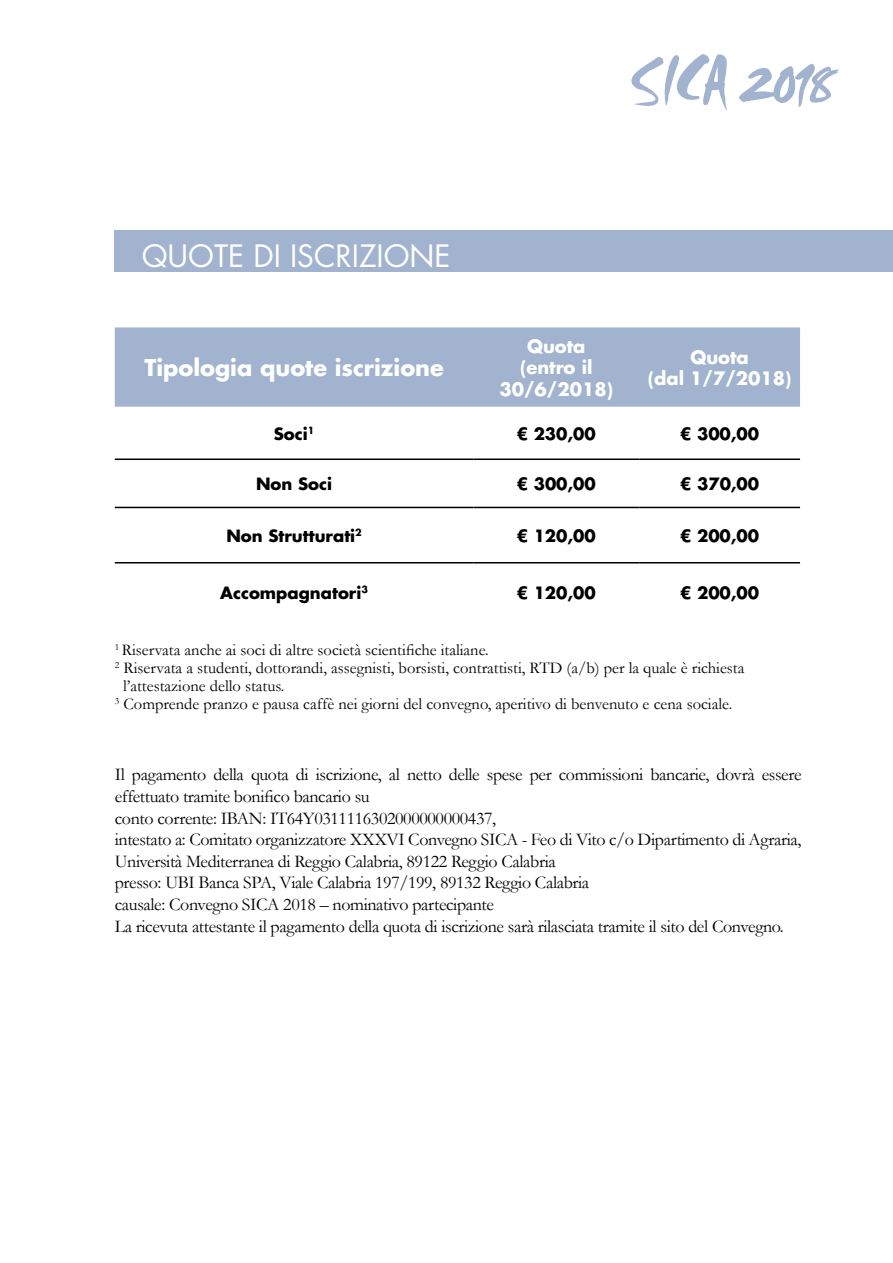
<style>
.page{position:relative;width:893px;height:1263px;background:#fff}
.page>*{position:absolute;margin:0;border:0;box-sizing:border-box;transform-origin:0 0}
.t1{font:30px "Futura Std";color:#fff}
.t2{font:700 22.5px "Futura Std";color:#fff}
.t3{font:18px/21.6px "Garamond";letter-spacing:-.02em;color:#000}
.t4{font:700 18px/21.6px "Futura Std";color:#fff;text-align:center}
.t5{font:16.5px "Garamond";color:#000}
.t6{font:700 16.5px "Futura Std";color:#000}
</style>
<div class="page">
<div style="left:115px;top:230px;width:778px;height:41px;background:#a1b3ce"></div>
<svg style="left:631px;top:54px;width:96px;height:57px"></svg>
<svg style="left:739px;top:64px;width:100px;height:43px"></svg>
<div style="left:115px;top:327px;width:685px;height:80px;background:#a1b3ce"></div>
<hr style="left:115px;top:458px;width:358px;height:2px;background:#000">
<hr style="left:473px;top:458px;width:166px;height:2px;background:#000">
<hr style="left:639px;top:458px;width:161px;height:2px;background:#000">
<hr style="left:115px;top:507px;width:358px;height:1px;background:#000">
<hr style="left:473px;top:507px;width:166px;height:1px;background:#000">
<hr style="left:639px;top:507px;width:161px;height:1px;background:#000">
<hr style="left:115px;top:562px;width:358px;height:1px;background:#000">
<hr style="left:473px;top:562px;width:166px;height:1px;background:#000">
<hr style="left:639px;top:562px;width:161px;height:1px;background:#000">
<h1 class="t1" style="left:142px;top:237px;width:310px">QUOTE DI ISCRIZIONE</h1>
<p class="t2" style="left:144px;top:353px;width:301px">Tipologia quote iscrizione</p>
<p class="t4" style="left:499px;top:335px;width:115px">Quota (entro il<br>30/6/2018)</p>
<p class="t4" style="left:648px;top:346px;width:145px">Quota<br>(dal 1/7/2018)</p>
<p class="t6" style="left:274px;top:423px;width:42px">Soci<sup>1</sup></p>
<p class="t6" style="left:517px;top:423px;width:81px">€ 230,00</p>
<p class="t6" style="left:680px;top:423px;width:81px">€ 300,00</p>
<p class="t6" style="left:256px;top:473px;width:78px">Non Soci</p>
<p class="t6" style="left:517px;top:473px;width:81px">€ 300,00</p>
<p class="t6" style="left:680px;top:473px;width:81px">€ 370,00</p>
<p class="t6" style="left:226px;top:525px;width:137px">Non Strutturati<sup>2</sup></p>
<p class="t6" style="left:517px;top:525px;width:81px">€ 120,00</p>
<p class="t6" style="left:680px;top:525px;width:81px">€ 200,00</p>
<p class="t6" style="left:220px;top:581px;width:149px">Accompagnatori<sup>3</sup></p>
<p class="t6" style="left:517px;top:581px;width:81px">€ 120,00</p>
<p class="t6" style="left:680px;top:581px;width:81px">€ 200,00</p>
<p class="t5" style="left:115px;top:639px;width:376px"><sup>1</sup> Riservata anche ai soci di altre società scientifiche italiane.</p>
<p class="t5" style="left:115px;top:657px;width:631px"><sup>2</sup> Riservata a studenti, dottorandi, assegnisti, borsisti, contrattisti, RTD (a/b) per la quale è richiesta</p>
<p class="t5" style="left:123px;top:675px;width:163px">l’attestazione dello status.</p>
<p class="t5" style="left:115px;top:693px;width:619px"><sup>3</sup> Comprende pranzo e pausa caffè nei giorni del convegno, aperitivo di benvenuto e cena sociale.</p>
<p class="t3" style="left:115px;top:763px;width:688px">Il pagamento della quota di iscrizione, al netto delle spese per commissioni bancarie, dovrà essere effettuato tramite bonifico bancario su<br>conto corrente: IBAN: IT64Y0311116302000000000437,<br>intestato a: Comitato organizzatore XXXVI Convegno SICA - Feo di Vito c/o Dipartimento di Agraria, Università Mediterranea di Reggio Calabria, 89122 Reggio Calabria<br>presso: UBI Banca SPA, Viale Calabria 197/199, 89132 Reggio Calabria<br>causale: Convegno SICA 2018 – nominativo partecipante<br>La ricevuta attestante il pagamento della quota di iscrizione sarà rilasciata tramite il sito del Convegno.</p>
</div>
